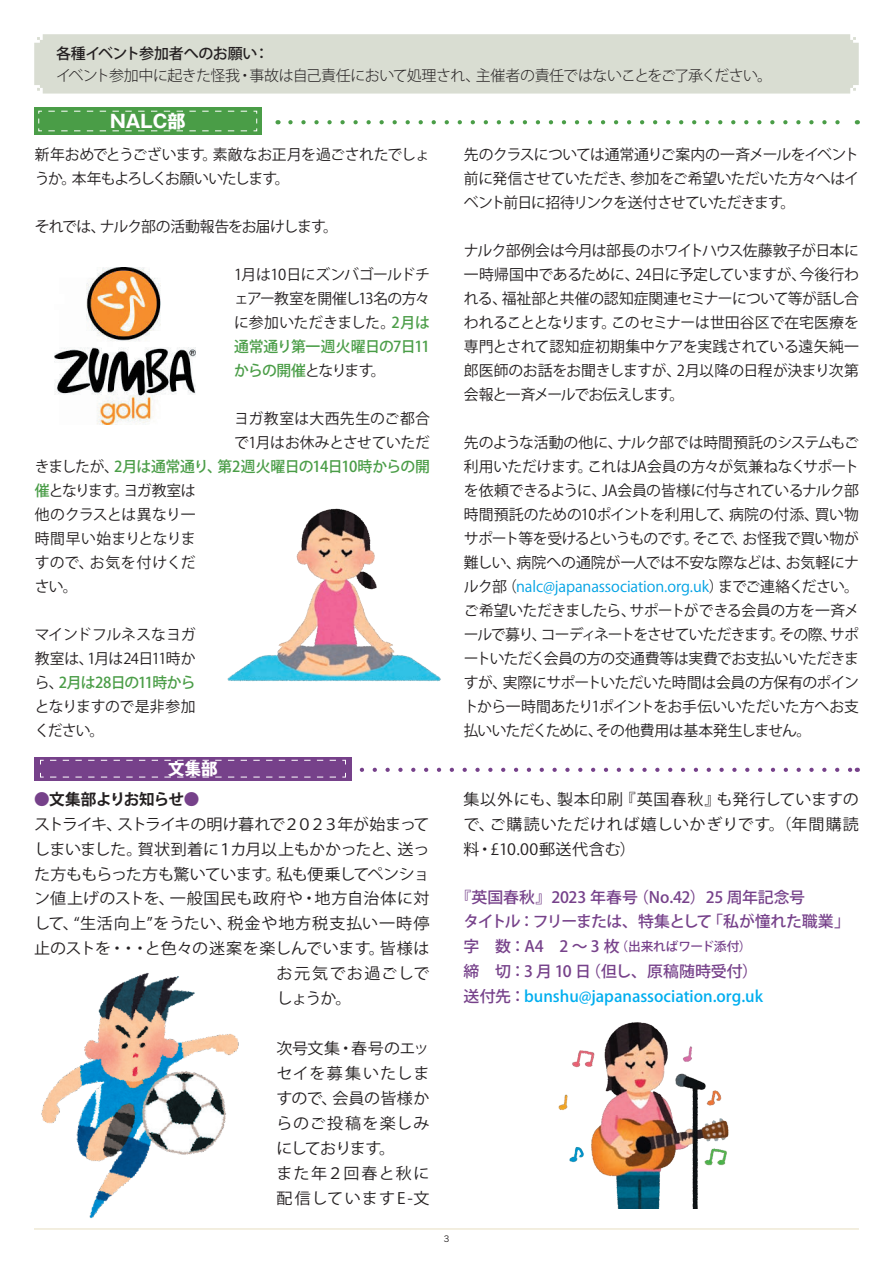
<style>
.page{position:relative;width:893px;height:1263px;background:#fff}
.page>*{position:absolute;margin:0;border:0;box-sizing:border-box;transform-origin:0 0}
.t1{font:700 18px "Gothic MB101 Pro";color:#fff}
.t2{font:700 16.5px "Gothic MB101 Pro";color:#fff}
.t3{font:500 15.6px/24.9px "Koz Go Pr 6 N";letter-spacing:-.005em;color:#76418a}
.t4{font:15.6px/24.9px "Koz Go Pr 6 N";letter-spacing:.01em;color:#231f20;text-align:justify}
.t5{font:15.6px/24.9px "Koz Go Pr 6 N";letter-spacing:.03em;color:#231f20}
.t6{font:15.6px "Koz Go Pr 6 N";letter-spacing:-.085em;color:#231f20}
.t7{font:15.6px "Koz Go Pr 6 N";letter-spacing:-.025em;color:#231f20}
.t8{font:15.6px "Koz Go Pr 6 N";letter-spacing:-.045em;color:#231f20}
.t9{font:15.6px "Koz Go Pr 6 N";letter-spacing:.05em;color:#231f20}
.t10{font:700 15.6px "Koz Go Pr 6 N";letter-spacing:-.04em;color:#231f20}
.t11{font:15.6px "Koz Go Pr 6 N";letter-spacing:.08em;color:#231f20}
.t12{font:15px/24px "Koz Go Pr 6 N";letter-spacing:-.035em;color:#231f20;text-align:justify}
.t13{font:300 15px "Koz Go Pr 6 N";letter-spacing:-.04em;color:#231f20}
.t14{font:15px/24px "Koz Go Pr 6 N";letter-spacing:-.055em;color:#231f20}
.t15{font:500 15px "Koz Go Pr 6 N";letter-spacing:-.035em;color:#4a9d47}
.t16{font:15px "Koz Go Pr 6 N";letter-spacing:.02em;color:#231f20}
.t17{font:500 15px "Koz Go Pr 6 N";letter-spacing:-.015em;color:#231f20}
.t18{font:15px "Koz Go Pr 6 N";letter-spacing:-.075em;color:#231f20}
.t19{font:8.55px "Hira Kaku Pro W3";color:#231f20}
.s1{font-weight:500;color:#4a9d47}
.s2{font-weight:400;color:#231f20}
.s3{color:#76418a}
.s4{color:#00a2e4}
.s5{font-size:12.45px}
.s6{color:#00aeef}
</style>
<div class="page">
<hr style="left:34px;top:1228px;width:825px;height:1px;background:#e8e0c4">
<div style="left:34px;top:107px;width:227px;height:28px;background:#4a9d47"></div>
<svg style="left:38px;top:110px;width:219px;height:22px"></svg>
<svg style="left:290px;top:120px;width:550px;height:4px"></svg>
<img style="left:55px;top:268px;width:141px;height:157px">
<img style="left:227px;top:508px;width:214px;height:174px">
<div style="left:34px;top:757px;width:318px;height:23px;background:#76418a"></div>
<svg style="left:40px;top:759px;width:810px;height:19px"></svg>
<img style="left:41px;top:972px;width:198px;height:247px">
<img style="left:558px;top:1022px;width:171px;height:187px">
<div style="left:34px;top:34px;width:825px;height:60px;background:#d9ddd2"></div>
<p class="t17" style="left:56px;top:45px;width:215px">各種イベント参加者へのお願い：</p>
<p class="t13" style="left:56px;top:67px;width:718px">イベント参加中に起きた怪我・事故は自己責任において処理され、主催者の責任ではないことをご了承ください。</p>
<p class="t1" style="left:110px;top:106px;width:77px">NALC部</p>
<p class="t14" style="left:35px;top:143px;width:397px">新年おめでとうございます。素敵なお正月を過ごされたでしょうか。本年もよろしくお願いいたします。</p>
<p class="t12" style="left:35px;top:215px;width:305px">それでは、ナルク部の活動報告をお届けします。</p>
<p class="t12" style="left:234px;top:263px;width:197px">1月は10日にズンバゴールドチェアー教室を開催し13名の方々に参加いただきました。<span class="s1">2月は通常通り第一週火曜日の7日11からの開催</span>となります。</p>
<p class="t16" style="left:234px;top:410px;width:197px">ヨガ教室は大西先生のご都合</p>
<p class="t12" style="left:234px;top:431px;width:197px">で1月はお休みとさせていただ</p>
<p class="t15" style="left:35px;top:458px;width:397px"><span class="s2">きましたが、</span>2月は通常通り、第2週火曜日の14日10時からの開</p>
<p class="t18" style="left:35px;top:482px;width:162px"><span class="s1">催</span>となります。ヨガ教室は</p>
<p class="t12" style="left:35px;top:503px;width:162px">他のクラスとは異なり一</p>
<p class="t12" style="left:35px;top:527px;width:162px">時間早い始まりとなりま</p>
<p class="t16" style="left:35px;top:554px;width:162px">すので、お気を付けくだ</p>
<p class="t12" style="left:35px;top:575px;width:44px">さい。</p>
<p class="t12" style="left:35px;top:623px;width:162px">マインドフルネスなヨガ教室は、1月は24日11時から、<span class="s1">2月は28日の11時から</span>となりますので是非参加ください。</p>
<p class="t2" style="left:168px;top:755px;width:51px">文集部</p>
<p class="t10" style="left:34px;top:790px;width:167px"><span class="s3">●</span>文集部よりお知らせ<span class="s3">●</span></p>
<p class="t6" style="left:34px;top:815px;width:397px">ストライキ、ストライキの明け暮れで２０２３年が始まって</p>
<p class="t7" style="left:34px;top:840px;width:397px">しまいました。賀状到着に１カ月以上もかかったと、送っ</p>
<p class="t8" style="left:34px;top:865px;width:397px">た方ももらった方も驚いています。私も便乗してペンショ</p>
<p class="t4" style="left:34px;top:887px;width:397px">ン値上げのストを、一般国民も政府や・地方自治体に対</p>
<p class="t9" style="left:34px;top:915px;width:397px">して、“生活向上”をうたい、税金や地方税支払い一時停</p>
<p class="t4" style="left:34px;top:936px;width:397px">止のストを・・・と色々の迷案を楽しんでいます。皆様は</p>
<p class="t11" style="left:276px;top:965px;width:155px">お元気でお過ごしで</p>
<p class="t4" style="left:276px;top:986px;width:77px">しょうか。</p>
<p class="t5" style="left:276px;top:1036px;width:155px">次号文集・春号のエッセイを募集いたしますので、会員の皆様からのご投稿を楽しみにしております。<br>また年２回春と秋に配信していますE-文</p>
<p class="t19" style="left:444px;top:1231px;width:7px">3</p>
<p class="t12" style="left:464px;top:143px;width:397px">先のクラスについては通常通りご案内の一斉メールをイベント前に発信させていただき、参加をご希望いただいた方々へはイベント前日に招待リンクを送付させていただきます。</p>
<p class="t12" style="left:464px;top:239px;width:397px">ナルク部例会は今月は部長のホワイトハウス佐藤敦子が日本に一時帰国中であるために、24日に予定していますが、今後行われる、福祉部と共催の認知症関連セミナーについて等が話し合われることとなります。このセミナーは世田谷区で在宅医療を専門とされて認知症初期集中ケアを実践されている遠矢純一郎医師のお話をお聞きしますが、2月以降の日程が決まり次第会報と一斉メールでお伝えします。</p>
<p class="t12" style="left:464px;top:431px;width:397px">先のような活動の他に、ナルク部では時間預託のシステムもご利用いただけます。これはJA会員の方々が気兼ねなくサポートを依頼できるように、JA会員の皆様に付与されているナルク部時間預託のための10ポイントを利用して、病院の付添、買い物サポート等を受けるというものです。そこで、お怪我で買い物が難しい、病院への通院が一人では不安な際などは、お気軽にナルク部（<span class="s4">nalc@japanassociation.org.uk</span>）までご連絡ください。ご希望いただきましたら、サポートができる会員の方を一斉メールで募り、コーディネートをさせていただきます。その際、サポートいただく会員の方の交通費等は実費でお支払いいただきますが、実際にサポートいただいた時間は会員の方保有のポイントから一時間あたり1ポイントをお手伝いいただいた方へお支払いいただくために、その他費用は基本発生しません。</p>
<p class="t4" style="left:463px;top:787px;width:397px">集以外にも、製本印刷『英国春秋』も発行していますので、ご購読いただければ嬉しいかぎりです。（年間購読料・£10.00郵送代含む）</p>
<p class="t3" style="left:463px;top:885px;width:388px;text-indent:-8px">『英国春秋』2023 年春号（No.42）25 周年記念号<br>タイトル：フリーまたは、特集として「私が憧れた職業」字　数：A4　2 〜 3 枚<span class="s5">（出来ればワード添付）<br></span>締　切：3 月 10 日（但し、原稿随時受付）<br>送付先：<span class="s6">bunshu@japanassociation.org.uk</span></p>
</div>
